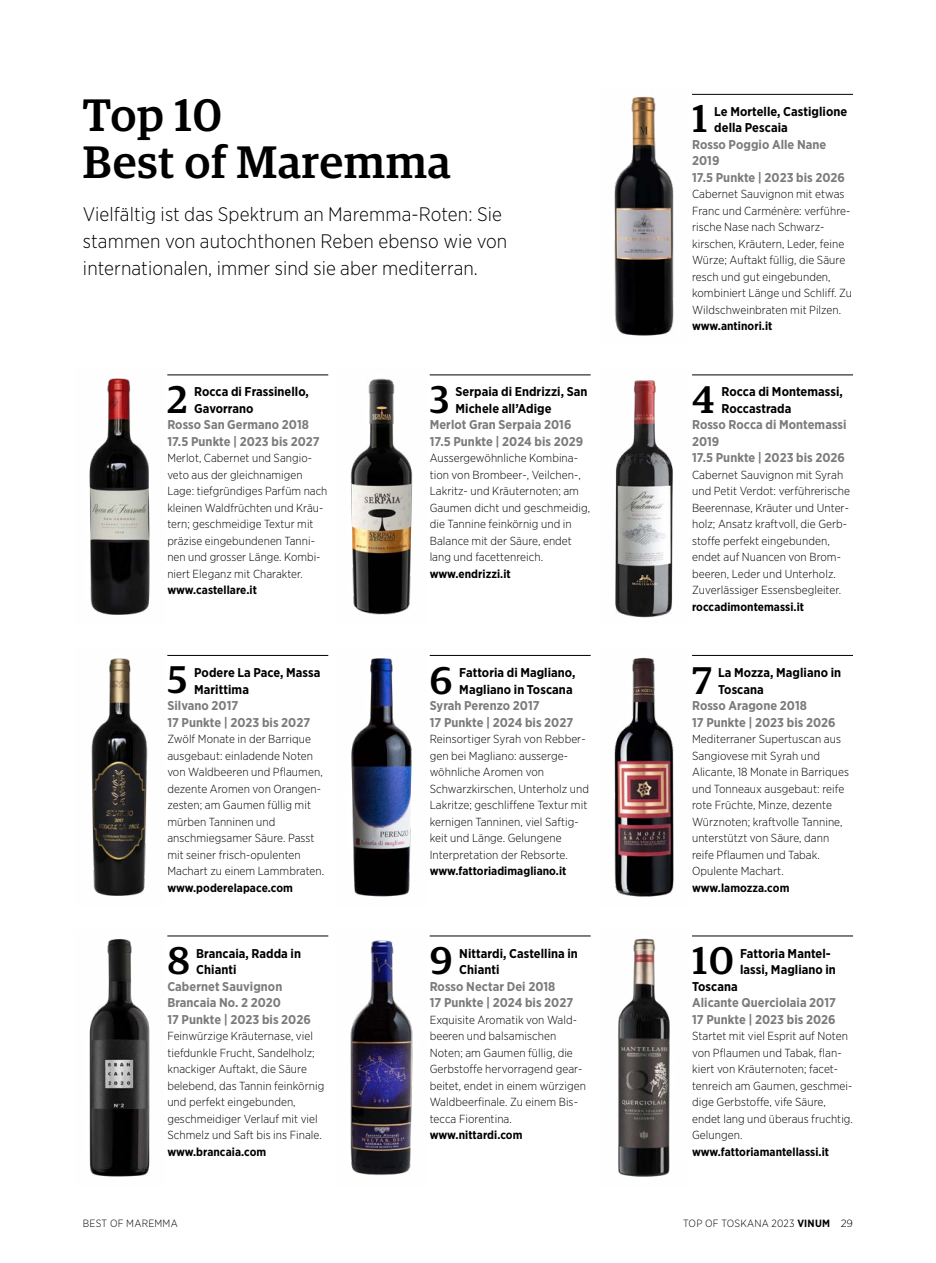
<style>
.page{position:relative;width:936px;height:1263px;background:#fff}
.page>*{position:absolute;margin:0;border:0;box-sizing:border-box;transform-origin:0 0}
.t1{font:500 45.6px/46.8px "Guardian Egyp";letter-spacing:.02em;color:#000}
.t2{font:500 38.7px "Guardian Egyp";color:#000}
.t3{font:300 19.5px/27px "Gotham Narrow";letter-spacing:.005em;color:#000}
.t4{font:700 12.75px/16.5px "Gotham Narrow";letter-spacing:.005em;color:#7a7b7a}
.t5{font:700 12.75px/16.5px "Gotham Narrow";letter-spacing:.005em;color:#000}
.t6{font:300 11.7px/16.5px "Gotham Narrow";letter-spacing:.005em;color:#000}
.t7{font:700 11.7px "Gotham Narrow";letter-spacing:.005em;color:#000}
.t8{font:300 10.5px "Gotham Narrow";letter-spacing:.02em;color:#000}
.s1{font-weight:700}
</style>
<div class="page">
<img style="left:89px;top:939px;width:61px;height:238px">
<img style="left:350px;top:940px;width:63px;height:235px">
<img style="left:618px;top:938px;width:52px;height:239px">
<img style="left:89px;top:378px;width:61px;height:237px">
<img style="left:350px;top:378px;width:63px;height:237px">
<img style="left:615px;top:380px;width:58px;height:238px">
<img style="left:91px;top:658px;width:57px;height:238px">
<img style="left:351px;top:658px;width:61px;height:239px">
<img style="left:614px;top:657px;width:60px;height:240px">
<img style="left:614px;top:96px;width:60px;height:240px">
<hr style="left:167px;top:375px;width:161px;height:1px;background:#000">
<hr style="left:429px;top:375px;width:161px;height:1px;background:#000">
<hr style="left:692px;top:375px;width:161px;height:1px;background:#000">
<hr style="left:167px;top:655px;width:161px;height:1px;background:#000">
<hr style="left:429px;top:655px;width:161px;height:1px;background:#000">
<hr style="left:692px;top:655px;width:161px;height:1px;background:#000">
<hr style="left:167px;top:936px;width:161px;height:1px;background:#000">
<hr style="left:429px;top:936px;width:161px;height:1px;background:#000">
<hr style="left:692px;top:936px;width:161px;height:1px;background:#000">
<hr style="left:692px;top:94px;width:161px;height:1px;background:#000">
<h1 class="t1" style="left:83px;top:88px;width:369px">Top 10<br>Best of Maremma</h1>
<h3 class="t3" style="left:83px;top:201px;width:426px">Vielfältig ist das Spektrum an Maremma-Roten: Sie stammen von autochthonen Reben ebenso wie von internationalen, immer sind sie aber mediterran.</h3>
<h2 class="t2" style="left:167px;top:372px;width:22px">2</h2>
<p class="t5" style="left:194px;top:384px;width:116px">Rocca di Frassinello,<br>Gavorrano</p>
<p class="t4" style="left:167px;top:417px;width:154px">Rosso San Germano 2018<br>17.5 Punkte | 2023 bis 2027</p>
<p class="t6" style="left:167px;top:450px;width:162px">Merlot, Cabernet und Sangio&shy;veto aus der gleichnamigen<br>Lage: tiefgründiges Parfüm nach kleinen Waldfrüchten und Kräu&shy;tern; geschmeidige Textur mit präzise eingebundenen Tanni&shy;nen und grosser Länge. Kombi&shy;niert Eleganz mit Charakter.</p>
<p class="t7" style="left:167px;top:583px;width:91px">www.castellare.it</p>
<h2 class="t2" style="left:167px;top:652px;width:21px">5</h2>
<p class="t5" style="left:194px;top:664px;width:128px">Podere La Pace, Massa<br>Marittima</p>
<p class="t4" style="left:167px;top:697px;width:144px">Silvano 2017<br>17 Punkte | 2023 bis 2027</p>
<p class="t6" style="left:167px;top:730px;width:158px">Zwölf Monate in der Barrique ausgebaut: einladende Noten von Waldbeeren und Pflaumen, dezente Aromen von Orangen&shy;zesten; am Gaumen füllig mit mürben Tanninen und anschmiegsamer Säure. Passt mit seiner frisch-opulenten<br>Machart zu einem Lammbraten.</p>
<p class="t7" style="left:167px;top:880px;width:127px">www.poderelapace.com</p>
<h2 class="t2" style="left:167px;top:933px;width:24px">8</h2>
<p class="t5" style="left:196px;top:945px;width:106px">Brancaia, Radda in<br>Chianti</p>
<p class="t4" style="left:167px;top:978px;width:145px">Cabernet Sauvignon<br>Brancaia No. 2 2020<br>17 Punkte | 2023 bis 2026</p>
<p class="t6" style="left:167px;top:1027px;width:158px">Feinwürzige Kräuternase, viel tiefdunkle Frucht, Sandelholz; knackiger Auftakt, die Säure belebend, das Tannin feinkörnig und perfekt eingebunden, geschmeidiger Verlauf mit viel<br>Schmelz und Saft bis ins Finale.</p>
<p class="t7" style="left:167px;top:1144px;width:100px">www.brancaia.com</p>
<h2 class="t2" style="left:429px;top:372px;width:21px">3</h2>
<p class="t5" style="left:455px;top:384px;width:133px">Serpaia di Endrizzi, San<br>Michele all’Adige</p>
<p class="t4" style="left:429px;top:417px;width:155px">Merlot Gran Serpaia 2016<br>17.5 Punkte | 2024 bis 2029</p>
<p class="t6" style="left:429px;top:450px;width:162px">Aussergewöhnliche Kombina&shy;tion von Brombeer-, Veilchen-,<br>Lakritz- und Kräuternoten; am<br>Gaumen dicht und geschmeidig, die Tannine feinkörnig und in<br>Balance mit der Säure, endet lang und facettenreich.</p>
<p class="t7" style="left:429px;top:566px;width:83px">www.endrizzi.it</p>
<h2 class="t2" style="left:429px;top:652px;width:24px">6</h2>
<p class="t5" style="left:459px;top:664px;width:118px">Fattoria di Magliano,<br>Magliano in Toscana</p>
<p class="t4" style="left:429px;top:697px;width:145px">Syrah Perenzo 2017<br>17 Punkte | 2024 bis 2027</p>
<p class="t6" style="left:429px;top:730px;width:161px">Reinsortiger Syrah von Rebber&shy;gen bei Magliano: ausserge&shy;wöhnliche Aromen von<br>Schwarzkirschen, Unterholz und<br>Lakritze; geschliffene Textur mit kernigen Tanninen, viel Saftig&shy;keit und Länge. Gelungene<br>Interpretation der Rebsorte.</p>
<p class="t7" style="left:429px;top:863px;width:138px">www.fattoriadimagliano.it</p>
<h2 class="t2" style="left:429px;top:933px;width:24px">9</h2>
<p class="t5" style="left:459px;top:945px;width:120px">Nittardi, Castellina in<br>Chianti</p>
<p class="t4" style="left:429px;top:978px;width:145px">Rosso Nectar Dei 2018<br>17 Punkte | 2024 bis 2027</p>
<p class="t6" style="left:429px;top:1011px;width:158px">Exquisite Aromatik von Wald&shy;beeren und balsamischen<br>Noten; am Gaumen füllig, die<br>Gerbstoffe hervorragend gear&shy;beitet, endet in einem würzigen<br>Waldbeerfinale. Zu einem Bis&shy;tecca Fiorentina.</p>
<p class="t7" style="left:429px;top:1127px;width:94px">www.nittardi.com</p>
<h2 class="t2" style="left:692px;top:91px;width:17px">1</h2>
<p class="t5" style="left:714px;top:103px;width:134px">Le Mortelle, Castiglione della Pescaia</p>
<p class="t4" style="left:692px;top:136px;width:154px">Rosso Poggio Alle Nane<br>2019<br>17.5 Punkte | 2023 bis 2026</p>
<p class="t6" style="left:692px;top:186px;width:162px">Cabernet Sauvignon mit etwas<br>Franc und Carménère: verführe&shy;rische Nase nach Schwarz&shy;kirschen, Kräutern, Leder, feine<br>Würze; Auftakt füllig, die Säure resch und gut eingebunden, kombiniert Länge und Schliff. Zu<br>Wildschweinbraten mit Pilzen.</p>
<p class="t7" style="left:692px;top:319px;width:82px">www.antinori.it</p>
<h2 class="t2" style="left:692px;top:372px;width:24px">4</h2>
<p class="t5" style="left:721px;top:384px;width:123px">Rocca di Montemassi,<br>Roccastrada</p>
<p class="t4" style="left:692px;top:417px;width:156px">Rosso Rocca di Montemassi<br>2019<br>17.5 Punkte | 2023 bis 2026</p>
<p class="t6" style="left:692px;top:466px;width:159px">Cabernet Sauvignon mit Syrah und Petit Verdot: verführerische<br>Beerennase, Kräuter und Unter&shy;holz; Ansatz kraftvoll, die Gerb&shy;stoffe perfekt eingebunden, endet auf Nuancen von Brom&shy;beeren, Leder und Unterholz.<br>Zuverlässiger Essensbegleiter.</p>
<p class="t7" style="left:692px;top:599px;width:114px">roccadimontemassi.it</p>
<h2 class="t2" style="left:692px;top:652px;width:21px">7</h2>
<p class="t5" style="left:718px;top:664px;width:124px">La Mozza, Magliano in<br>Toscana</p>
<p class="t4" style="left:692px;top:697px;width:145px">Rosso Aragone 2018<br>17 Punkte | 2023 bis 2026</p>
<p class="t6" style="left:692px;top:730px;width:159px">Mediterraner Supertuscan aus<br>Sangiovese mit Syrah und<br>Alicante, 18 Monate in Barriques und Tonneaux ausgebaut: reife rote Früchte, Minze, dezente<br>Würznoten; kraftvolle Tannine, unterstützt von Säure, dann reife Pflaumen und Tabak.<br>Opulente Machart.</p>
<p class="t7" style="left:692px;top:880px;width:99px">www.lamozza.com</p>
<h2 class="t2" style="left:692px;top:933px;width:43px">10</h2>
<p class="t5" style="left:740px;top:945px;width:97px">Fattoria Mantel&shy;lassi, Magliano in</p>
<p class="t5" style="left:692px;top:978px;width:47px">Toscana</p>
<p class="t4" style="left:692px;top:994px;width:145px">Alicante Querciolaia 2017<br>17 Punkte | 2023 bis 2026</p>
<p class="t6" style="left:692px;top:1027px;width:162px">Startet mit viel Esprit auf Noten von Pflaumen und Tabak, flan&shy;kiert von Kräuternoten; facet&shy;tenreich am Gaumen, geschmei&shy;dige Gerbstoffe, vife Säure, endet lang und überaus fruchtig.<br>Gelungen.</p>
<p class="t7" style="left:692px;top:1144px;width:139px">www.fattoriamantellassi.it</p>
<p class="t8" style="left:83px;top:1217px;width:96px">BEST OF MAREMMA</p>
<p class="t8" style="left:683px;top:1217px;width:171px">TOP OF TOSKANA 2023 <span class="s1">VINUM</span> 29</p>
</div>
